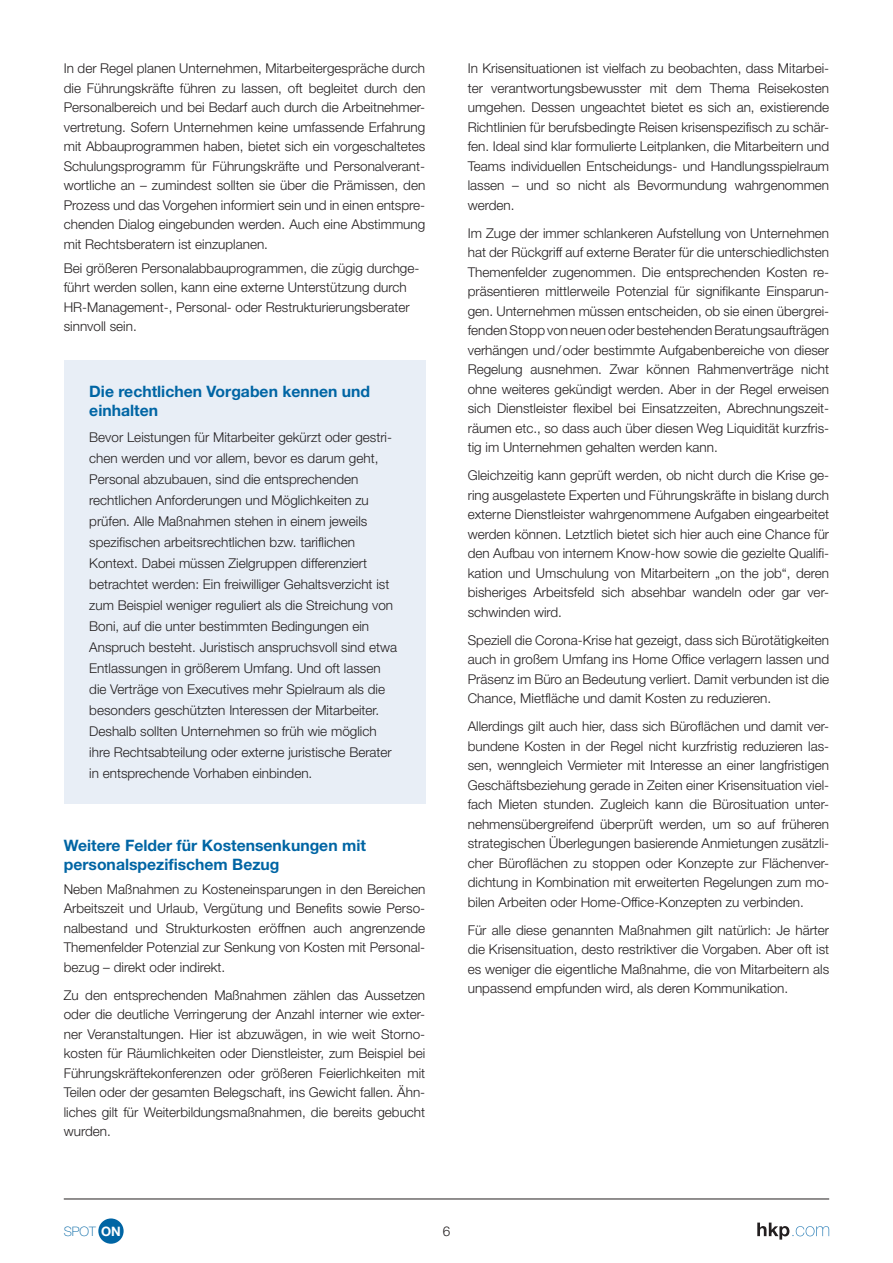
<style>
.page{position:relative;width:893px;height:1263px;background:#fff}
.page>*{position:absolute;margin:0;border:0;box-sizing:border-box;transform-origin:0 0}
.t1{font:700 15.75px/19.5px "Helvetica Neue LT Std";color:#0065a4}
.t2{font:300 13.5px/19.5px "Helvetica Neue LT Std";color:#231f20;text-align:justify}
.t3{font:100 13.05px "Helvetica Neue LT Std";color:#0065a4}
.s1{font-weight:700;color:#fff}
</style>
<div class="page">
<svg style="left:757px;top:1222px;width:72px;height:17px"></svg>
<hr style="left:64px;top:1199px;width:765px;height:1px;background:#231f20">
<div style="left:98px;top:1218px;width:26px;height:26px;background:#0065a4;border-radius:50%"></div>
<div style="left:64px;top:360px;width:361px;height:443px;background:#e8eef6"></div>
<p class="t2" style="left:64px;top:59px;width:363px">In der Regel planen Unternehmen, Mitarbeitergespräche durch die Führungskräfte führen zu lassen, oft begleitet durch den Personalbereich und bei Bedarf auch durch die Arbeitnehmer&shy;vertretung. Sofern Unternehmen keine umfassende Erfahrung mit Abbauprogrammen haben, bietet sich ein vorgeschaltetes Schulungsprogramm für Führungskräfte und Personalverant&shy;wortliche an – zumindest sollten sie über die Prämissen, den Prozess und das Vorgehen informiert sein und in einen entspre&shy;chenden Dialog eingebunden werden. Auch eine Abstimmung mit Rechtsberatern ist einzuplanen.</p>
<p class="t2" style="left:64px;top:258px;width:357px;text-align:left">Bei größeren Personalabbauprogrammen, die zügig durchge&shy;führt werden sollen, kann eine externe Unterstützung durch HR-Management-, Personal- oder Restrukturierungsberater sinnvoll sein.</p>
<p class="t1" style="left:89px;top:381px;width:282px">Die rechtlichen Vorgaben kennen und einhalten</p>
<p class="t2" style="left:89px;top:426px;width:309px;line-height:21px;text-align:left">Bevor Leistungen für Mitarbeiter gekürzt oder gestri&shy;chen werden und vor allem, bevor es darum geht, Personal abzubauen, sind die entsprechenden rechtlichen Anforderungen und Möglichkeiten zu prüfen. Alle Maßnahmen stehen in einem jeweils spezifischen arbeitsrechtlichen bzw. tariflichen Kontext. Dabei müssen Zielgruppen differenziert betrachtet werden: Ein freiwilliger Gehaltsverzicht ist zum Beispiel weniger reguliert als die Streichung von Boni, auf die unter bestimmten Bedingungen ein Anspruch besteht. Juristisch anspruchsvoll sind etwa Entlassungen in größerem Umfang. Und oft lassen die Verträge von Executives mehr Spielraum als die besonders geschützten Interessen der Mitarbeiter.<br>Deshalb sollten Unternehmen so früh wie möglich ihre Rechtsabteilung oder externe juristische Berater in entsprechende Vorhaben einbinden.</p>
<p class="t1" style="left:64px;top:835px;width:304px">Weitere Felder für Kostensenkungen mit personalspezifischem Bezug</p>
<p class="t2" style="left:64px;top:879px;width:363px">Neben Maßnahmen zu Kosteneinsparungen in den Bereichen Arbeitszeit und Urlaub, Vergütung und Benefits sowie Perso&shy;nalbestand und Strukturkosten eröffnen auch angrenzende Themenfelder Potenzial zur Senkung von Kosten mit Personal&shy;bezug – direkt oder indirekt.</p>
<p class="t2" style="left:64px;top:985px;width:363px">Zu den entsprechenden Maßnahmen zählen das Aussetzen oder die deutliche Verringerung der Anzahl interner wie exter&shy;ner Veranstaltungen. Hier ist abzuwägen, in wie weit Storno&shy;kosten für Räumlichkeiten oder Dienstleister, zum Beispiel bei Führungskräftekonferenzen oder größeren Feierlichkeiten mit Teilen oder der gesamten Belegschaft, ins Gewicht fallen. Ähn&shy;liches gilt für Weiterbildungsmaßnahmen, die bereits gebucht wurden.</p>
<p class="t2" style="left:468px;top:59px;width:363px">In Krisensituationen ist vielfach zu beobachten, dass Mitarbei&shy;ter verantwortungsbewusster mit dem Thema Reisekosten umgehen. Dessen ungeachtet bietet es sich an, existierende Richtlinien für berufsbedingte Reisen krisenspezifisch zu schär&shy;fen. Ideal sind klar formulierte Leitplanken, die Mitarbeitern und Teams individuellen Entscheidungs- und Handlungsspielraum lassen – und so nicht als Bevormundung wahrgenommen werden.</p>
<p class="t2" style="left:468px;top:223px;width:363px">Im Zuge der immer schlankeren Aufstellung von Unternehmen hat der Rückgriff auf externe Berater für die unterschiedlichsten Themenfelder zugenommen. Die entsprechenden Kosten re&shy;präsentieren mittlerweile Potenzial für signifikante Einsparun&shy;gen. Unternehmen müssen entscheiden, ob sie einen übergrei&shy;fenden Stopp von neuen oder bestehenden Beratungsaufträgen verhängen und/oder bestimmte Aufgabenbereiche von dieser Regelung ausnehmen. Zwar können Rahmenverträge nicht ohne weiteres gekündigt werden. Aber in der Regel erweisen sich Dienstleister flexibel bei Einsatzzeiten, Abrechnungszeit&shy;räumen etc., so dass auch über diesen Weg Liquidität kurzfris&shy;tig im Unternehmen gehalten werden kann.</p>
<p class="t2" style="left:468px;top:465px;width:363px">Gleichzeitig kann geprüft werden, ob nicht durch die Krise ge&shy;ring ausgelastete Experten und Führungskräfte in bislang durch externe Dienstleister wahrgenommene Aufgaben eingearbeitet werden können. Letztlich bietet sich hier auch eine Chance für den Aufbau von internem Know-how sowie die gezielte Qualifi&shy;kation und Umschulung von Mitarbeitern „on the job“, deren bisheriges Arbeitsfeld sich absehbar wandeln oder gar ver&shy;schwinden wird.</p>
<p class="t2" style="left:468px;top:630px;width:363px">Speziell die Corona-Krise hat gezeigt, dass sich Bürotätigkeiten auch in großem Umfang ins Home Office verlagern lassen und Präsenz im Büro an Bedeutung verliert. Damit verbunden ist die Chance, Mietfläche und damit Kosten zu reduzieren.</p>
<p class="t2" style="left:468px;top:716px;width:363px">Allerdings gilt auch hier, dass sich Büroflächen und damit ver&shy;bundene Kosten in der Regel nicht kurzfristig reduzieren las&shy;sen, wenngleich Vermieter mit Interesse an einer langfristigen Geschäftsbeziehung gerade in Zeiten einer Krisensituation viel&shy;fach Mieten stunden. Zugleich kann die Bürosituation unter&shy;nehmensübergreifend überprüft werden, um so auf früheren strategischen Überlegungen basierende Anmietungen zusätzli&shy;cher Büroflächen zu stoppen oder Konzepte zur Flächenver&shy;dichtung in Kombination mit erweiterten Regelungen zum mo&shy;bilen Arbeiten oder Home-Office-Konzepten zu verbinden.</p>
<p class="t2" style="left:468px;top:920px;width:363px">Für alle diese genannten Maßnahmen gilt natürlich: Je härter die Krisensituation, desto restriktiver die Vorgaben. Aber oft ist es weniger die eigentliche Maßnahme, die von Mitarbeitern als unpassend empfunden wird, als deren Kommunikation.</p>
<p class="t3" style="left:64px;top:1223px;width:59px">SPOT <span class="s1">ON</span></p>
<p class="t2" style="left:443px;top:1221px;width:9px">6</p>
</div>
